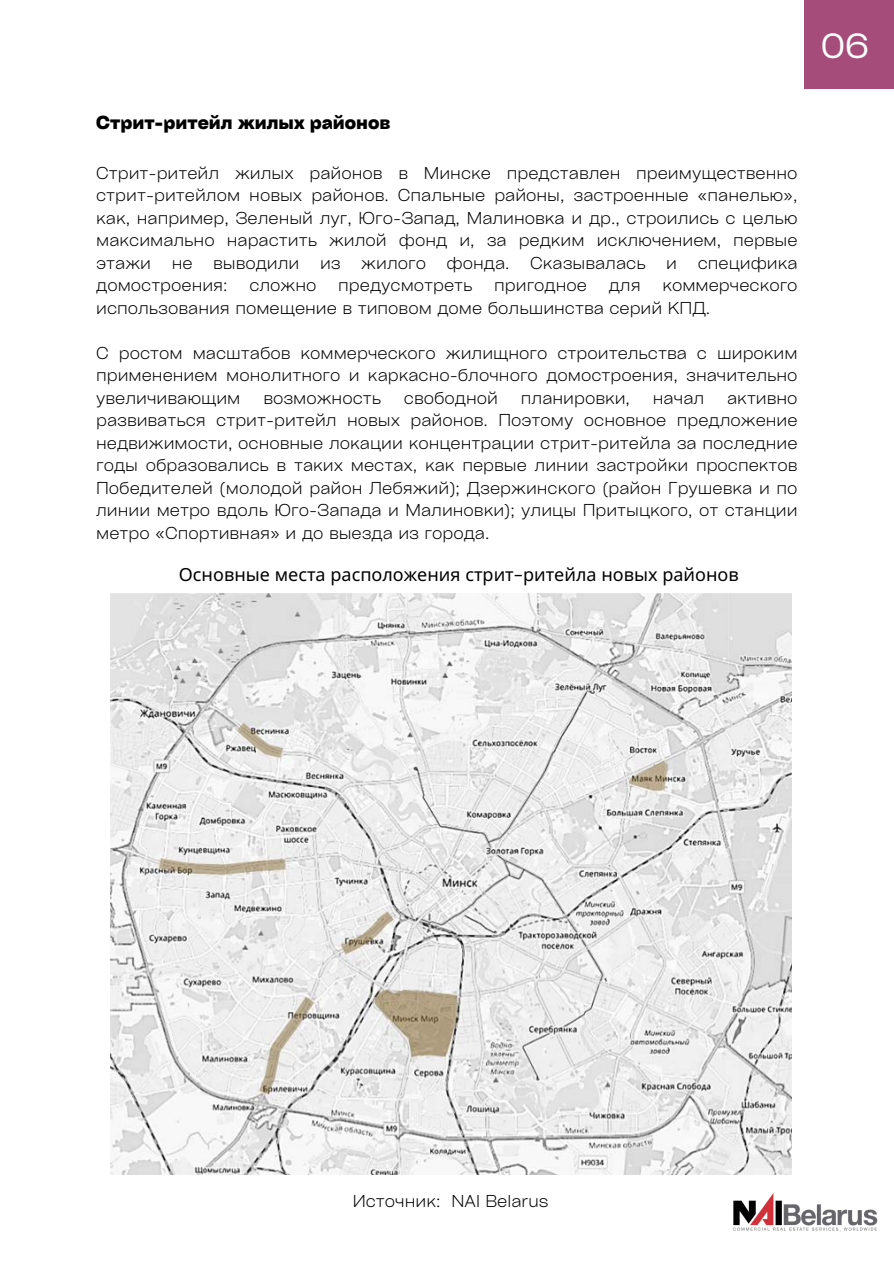
<style>
.page{position:relative;width:894px;height:1264px;background:#fff}
.page>*{position:absolute;margin:0;border:0;box-sizing:border-box;transform-origin:0 0}
.t1{font:33.45px "Cy Grotesk Key";color:#fff}
.t2{font:18px "Noto Sans";color:#000}
.t3{font:700 18px "Cy Grotesk Key";color:#000}
.t4{font:300 16.5px/22.5px "Cy Grotesk Key";color:#000;text-align:justify}
.s1{font-family:"DM Sans"}
</style>
<div class="page">
<div style="left:804px;top:0;width:89px;height:89px;background:#a54c7a"></div>
<img style="left:110px;top:593px;width:681px;height:581px">
<img style="left:733px;top:1193px;width:144px;height:38px">
<h1 class="t3" style="left:96px;top:111px;width:296px">Стрит-ритейл жилых районов</h1>
<p class="t4" style="left:96px;top:161px;width:702px">Стрит-ритейл жилых районов в Минске представлен преимущественно стрит-ритейлом новых районов. Спальные районы, застроенные «панелью», как, например, Зеленый луг, Юго-Запад, Малиновка и др., строились с целью максимально нарастить жилой фонд и, за редким исключением, первые этажи не выводили из жилого фонда. Сказывалась и специфика домостроения:</p>
<p class="t4" style="left:96px;top:273px;width:702px;text-indent:566px">коммерческого использования помещение в типовом доме большинства серий КПД.</p>
<p class="t4" style="left:96px;top:341px;width:702px">С ростом масштабов коммерческого жилищного строительства с широким применением монолитного и каркасно-блочного домостроения, значительно увеличивающим</p>
<p class="t4" style="left:249px;top:273px;width:69px">сложно</p>
<p class="t4" style="left:338px;top:273px;width:136px">предусмотреть</p>
<p class="t4" style="left:494px;top:273px;width:94px">пригодное</p>
<p class="t4" style="left:608px;top:273px;width:33px">для</p>
<p class="t4" style="left:263px;top:386px;width:119px">возможность</p>
<p class="t4" style="left:404px;top:386px;width:95px">свободной</p>
<p class="t4" style="left:520px;top:386px;width:111px">планировки,</p>
<p class="t4" style="left:652px;top:386px;width:53px">начал</p>
<p class="t4" style="left:96px;top:386px;width:702px;text-indent:630px">активно развиваться стрит-ритейл новых районов. Поэтому основное предложение недвижимости, основные локации концентрации стрит-ритейла за последние годы образовались в таких местах, как первые линии застройки проспектов Победителей (молодой район Лебяжий); Дзержинского (район Грушевка и по линии метро вдоль Юго-Запада и Малиновки); улицы Притыцкого, от станции метро «Спортивная» и до выезда из города.</p>
<p class="t2" style="left:179px;top:561px;width:561px">Основные места расположения стрит<span class="s1">-</span>ритейла новых районов</p>
<p class="t1" style="left:820px;top:24px;width:50px">06</p>
<p class="t4" style="left:352px;top:1189px;width:197px">Источник: NAI Belarus</p>
</div>
